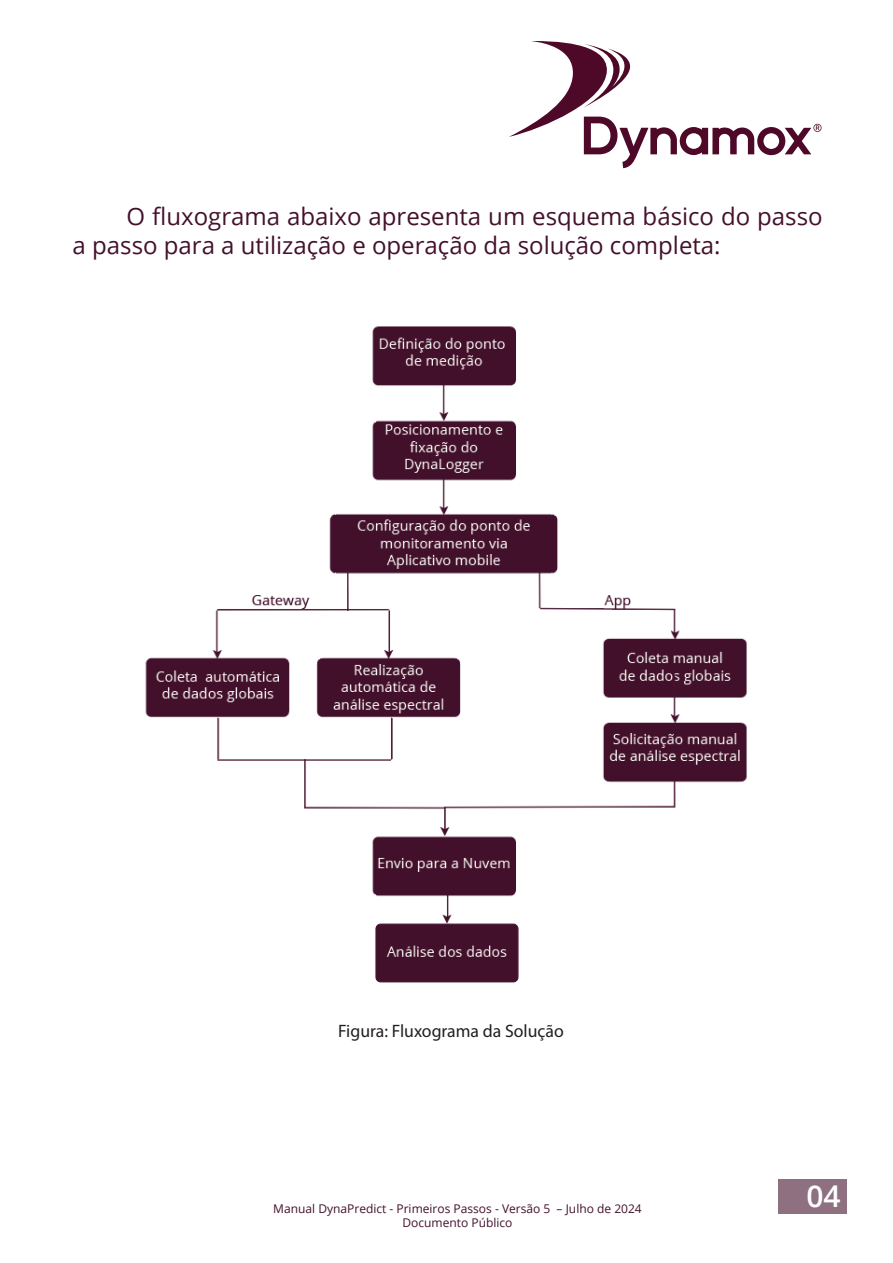
<style>
.page{position:relative;width:893px;height:1263px;background:#fff}
.page>*{position:absolute;margin:0;border:0;box-sizing:border-box;transform-origin:0 0}
.t1{font:600 30px "Open Sans";color:#fff}
.t2{font:24px/28.8px "Open Sans";color:#44112c}
.t3{font:18px "Myriad Pro";color:#231f20}
.t4{font:12px/14.4px "Open Sans";color:#44112c;text-align:center}
</style>
<div class="page">
<img style="left:145px;top:326px;width:602px;height:657px">
<div style="left:778px;top:1179px;width:68px;height:35px;background:#8e7080"></div>
<svg style="left:509px;top:41px;width:312px;height:127px"></svg>
<p class="t2" style="left:73px;top:201px;width:752px;text-indent:54px">O fluxograma abaixo apresenta um esquema básico do passo a passo para a utilização e operação da solução completa:</p>
<p class="t3" style="left:338px;top:1020px;width:227px">Figura: Fluxograma da Solução</p>
<p class="t4" style="left:273px;top:1201px;width:370px">Manual DynaPredict - Primeiros Passos - Versão 5 – Julho de 2024<br>Documento Público</p>
<p class="t1" style="left:806px;top:1176px;width:36px">04</p>
</div>
